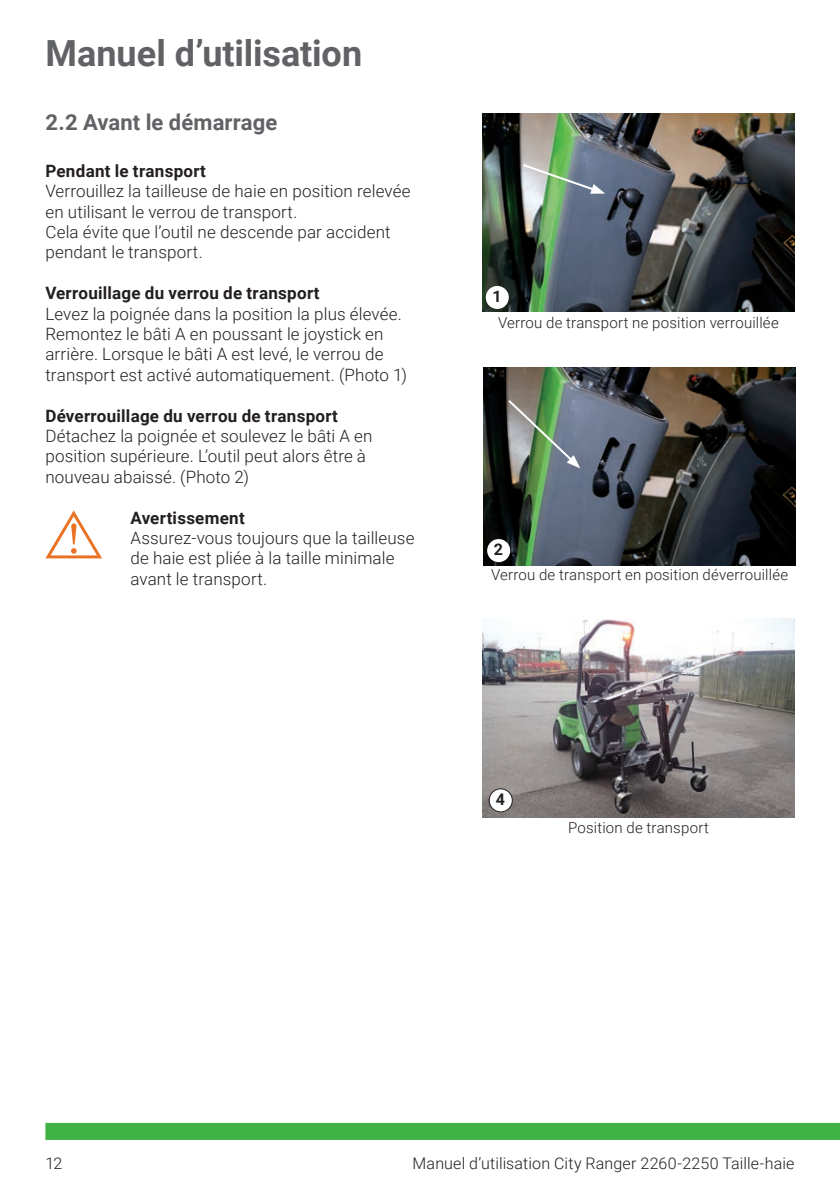
<style>
.page{position:relative;width:840px;height:1191px;background:#fff}
.page>*{position:absolute;margin:0;border:0;box-sizing:border-box;transform-origin:0 0}
.t1{font:700 36px "Roboto";color:#616265}
.t2{font:700 22px "Roboto";letter-spacing:.005em;color:#616265}
.t3{font:300 17px/20.4px "Roboto";letter-spacing:.005em;color:#231f20}
.t4{font:700 17px "Roboto";letter-spacing:.015em;color:#231f20}
.t5{font:300 16px "Roboto";letter-spacing:.01em;color:#231f20}
.t6{font:700 16px "Roboto";color:#231f20}
.t7{font:300 15px "Roboto";letter-spacing:.015em;color:#231f20}
</style>
<div class="page">
<div style="left:45px;top:1123px;width:794px;height:17px;background:#40b143"></div>
<img style="left:482px;top:113px;width:312px;height:199px">
<img style="left:483px;top:367px;width:312px;height:199px">
<div style="left:485px;top:286px;width:23px;height:23px;background:#fff;border-radius:50%"></div>
<div style="left:487px;top:539px;width:23px;height:23px;background:#fff;border-radius:50%"></div>
<svg style="left:520px;top:162px;width:84px;height:32px;background:#95aca2"></svg>
<img style="left:506px;top:398px;width:74px;height:70px">
<img style="left:482px;top:619px;width:312px;height:198px">
<div style="left:489px;top:789px;width:23px;height:23px;background:#fff;border-radius:50%"></div>
<div style="left:488px;top:788px;width:24px;height:24px;border:1px solid #231f20;border-radius:50%"></div>
<svg style="left:45px;top:510px;width:57px;height:48px"></svg>
<h1 class="t1" style="left:45px;top:28px;width:318px">Manuel d’utilisation</h1>
<p class="t2" style="left:45px;top:107px;width:233px">2.2 Avant le démarrage</p>
<p class="t4" style="left:45px;top:159px;width:162px">Pendant le transport</p>
<p class="t3" style="left:45px;top:180px;width:366px">Verrouillez la tailleuse de haie en position relevée en utilisant le verrou de transport.<br>Cela évite que l’outil ne descende par accident pendant le transport.</p>
<p class="t4" style="left:45px;top:281px;width:275px">Verrouillage du verrou de transport</p>
<p class="t3" style="left:45px;top:303px;width:363px">Levez la poignée dans la position la plus élevée.<br>Remontez le bâti A en poussant le joystick en arrière. Lorsque le bâti A est levé, le verrou de transport est activé automatiquement. (Photo 1)</p>
<p class="t4" style="left:45px;top:404px;width:294px">Déverrouillage du verrou de transport</p>
<p class="t3" style="left:45px;top:425px;width:328px">Détachez la poignée et soulevez le bâti A en position supérieure. L’outil peut alors être à nouveau abaissé. (Photo 2)</p>
<p class="t4" style="left:130px;top:506px;width:116px">Avertissement</p>
<p class="t3" style="left:130px;top:527px;width:285px">Assurez-vous toujours que la tailleuse de haie est pliée à la taille minimale avant le transport.</p>
<p class="t6" style="left:492px;top:285px;width:11px">1</p>
<p class="t7" style="left:498px;top:312px;width:282px">Verrou de transport ne position verrouillée</p>
<p class="t6" style="left:493px;top:538px;width:11px">2</p>
<p class="t7" style="left:491px;top:564px;width:298px">Verrou de transport en position déverrouillée</p>
<p class="t6" style="left:495px;top:788px;width:11px">4</p>
<p class="t7" style="left:568px;top:817px;width:142px">Position de transport</p>
<p class="t5" style="left:45px;top:1152px;width:18px">12</p>
<p class="t5" style="left:412px;top:1152px;width:383px">Manuel d’utilisation City Ranger 2260-2250 Taille-haie</p>
</div>
